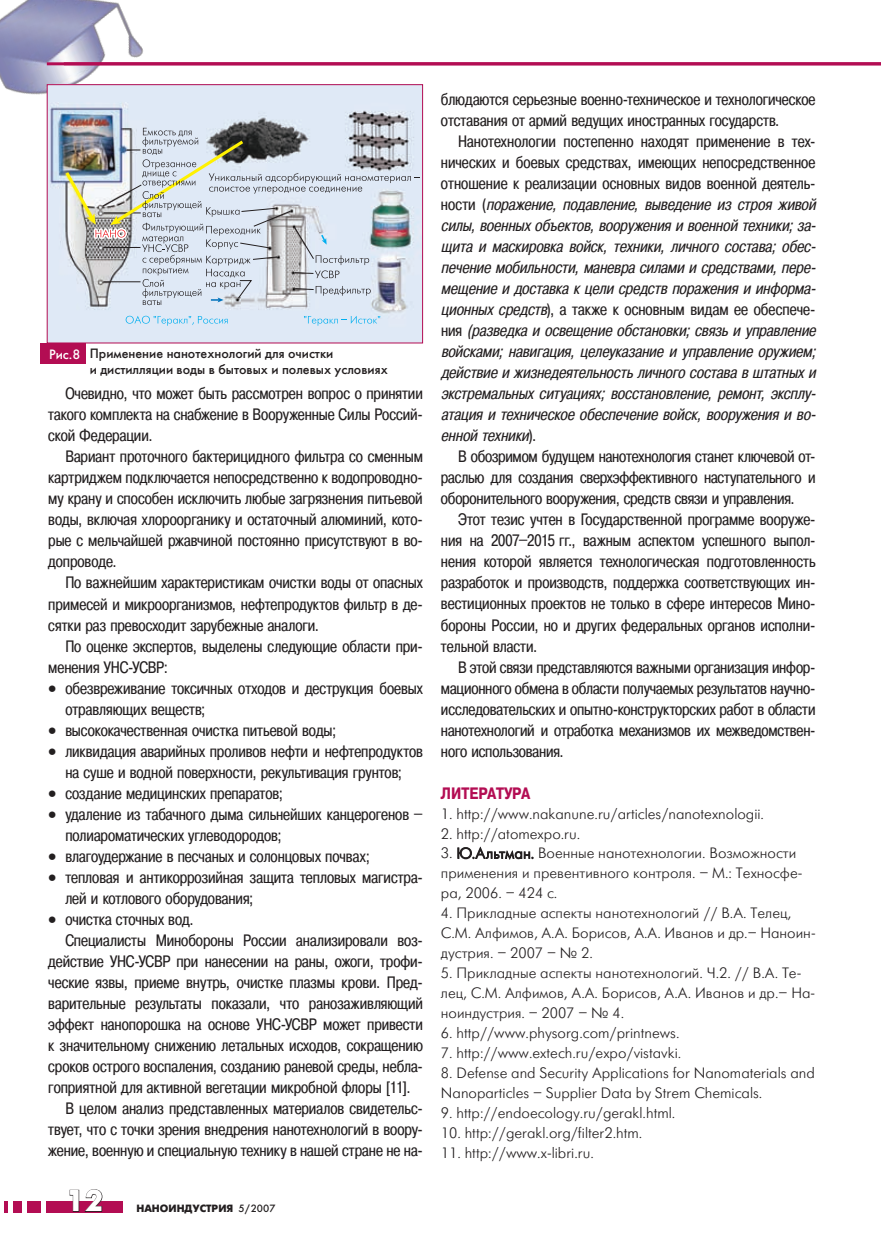
<style>
.page{position:relative;width:881px;height:1234px;background:#fff}
.page>*{position:absolute;margin:0;border:0;box-sizing:border-box;transform-origin:0 0}
.t1{font:700 30px "Futuris C";color:#fff}
.t2{font:16.5px/21px "Pragmatica Cond C";color:#231f20;text-align:justify}
.t3{font:italic 16.5px/21px "Pragmatica Cond C";letter-spacing:.01em;color:#231f20}
.t4{font:700 16.5px "Pragmatica Cond C";color:#b30d53}
.t5{font:15px/20px "Futuris Light C";color:#231f20}
.t6{font:13.5px/15.8px "Futuris C";color:#231f20}
.t7{font:700 10.5px "Futuris C";color:#231f20}
.s1{color:#fff}
.s2{font-weight:400}
.s3{font-style:normal}
</style>
<div class="page">
<img style="left:0;top:0;width:177px;height:135px">
<div style="left:47px;top:1201px;width:76px;height:11px;background:#b30d53"></div>
<div style="left:27px;top:1201px;width:14px;height:11px;background:#b30d53"></div>
<div style="left:13px;top:1201px;width:9px;height:11px;background:#b30d53"></div>
<hr style="left:4px;top:1201px;width:4px;height:11px;background:#b30d53">
<svg style="left:69px;top:1189px;width:34px;height:22px"></svg>
<hr style="left:47px;top:62px;width:833px;height:3px;background:#b30d53">
<svg style="left:457px;top:846px;width:76px;height:14px"></svg>
<img style="left:49px;top:86px;width:372px;height:255px">
<svg style="left:126px;top:316px;width:101px;height:9px"></svg>
<svg style="left:304px;top:315px;width:76px;height:10px"></svg>
<svg style="left:63px;top:128px;width:357px;height:177px"></svg>
<div style="left:47px;top:84px;width:376px;height:259px;border:1px solid #b30d53"></div>
<div style="left:40px;top:343px;width:45px;height:20px;background:#b30d53"></div>
<p class="t6" style="left:90px;top:345px;width:299px;text-indent:-41px"><span class="s1">Рис.8</span> П рименение нанотехнологий для очистки<br>и дистилляции воды в бытовых и полевых условиях</p>
<p class="t2" style="left:48px;top:383px;width:376px;text-indent:17px">Очевидно, что может быть рассмотрен вопрос о принятии такого комплекта на снабжение в Вооруженные Силы Россий&shy;ской Федерации.</p>
<p class="t2" style="left:48px;top:446px;width:376px;text-indent:17px">Вариант проточного бактерицидного фильтра со сменным картриджем подключается непосредственно к водопроводно&shy;му крану и способен исключить любые загрязнения питьевой воды, включая хлороорганику и остаточный алюминий, кото&shy;рые с мельчайшей ржавчиной постоянно присутствуют в во&shy;допроводе.</p>
<p class="t2" style="left:48px;top:572px;width:376px;text-indent:17px">По важнейшим характеристикам очистки воды от опасных примесей и микроорганизмов, нефтепродуктов фильтр в де&shy;сятки раз превосходит зарубежные аналоги.</p>
<p class="t2" style="left:48px;top:635px;width:376px;text-indent:17px">По оценке экспертов, выделены следующие области при&shy;менения УНС-УСВР:</p>
<p class="t2" style="left:65px;top:677px;width:359px;text-indent:-17px">• обезвреживание токсичных отходов и деструкция боевых отравляющих веществ;</p>
<p class="t2" style="left:48px;top:719px;width:289px">• высококачественная очистка питьевой воды;</p>
<p class="t2" style="left:48px;top:740px;width:376px;text-align:center">• ликвидация аварийных проливов нефти и нефтепродуктов на суше и водной поверхности, рекультивация грунтов;</p>
<p class="t2" style="left:48px;top:782px;width:236px">• создание медицинских препаратов;</p>
<p class="t2" style="left:65px;top:803px;width:359px;text-indent:-17px">• удаление из табачного дыма сильнейших канцерогенов – полиароматических углеводородов;</p>
<p class="t2" style="left:48px;top:845px;width:323px">• влагоудержание в песчаных и солонцовых почвах;</p>
<p class="t2" style="left:65px;top:866px;width:359px;text-indent:-17px">• тепловая и антикоррозийная защита тепловых магистра&shy;лей и котлового оборудования;</p>
<p class="t2" style="left:48px;top:908px;width:147px">• очистка сточных вод.</p>
<p class="t2" style="left:65px;top:929px;width:359px">Специалисты Минобороны России анализировали воз-</p>
<p class="t2" style="left:48px;top:950px;width:376px">действие УНС-УСВР при нанесении на раны, ожоги, трофи-</p>
<p class="t2" style="left:48px;top:971px;width:376px">ческие язвы, приеме внутрь, очистке плазмы крови. Пред-</p>
<p class="t2" style="left:48px;top:992px;width:376px">варительные результаты показали, что ранозаживляющий</p>
<p class="t2" style="left:48px;top:1013px;width:376px">эффект нанопорошка на основе УНС-УСВР может привести</p>
<p class="t2" style="left:48px;top:1034px;width:376px">к значительному снижению летальных исходов, сокращению</p>
<p class="t2" style="left:48px;top:1055px;width:376px">сроков острого воспаления, созданию раневой среды, небла-</p>
<p class="t2" style="left:48px;top:1076px;width:363px">гоприятной для активной вегетации микробной флоры [11].</p>
<p class="t2" style="left:65px;top:1097px;width:359px">В целом анализ представленных материалов свидетельс-</p>
<p class="t2" style="left:48px;top:1118px;width:376px">твует, что с точки зрения внедрения нанотехнологий в воору-</p>
<p class="t2" style="left:48px;top:1139px;width:376px">жение, военную и специальную технику в нашей стране не на-</p>
<h1 class="t1" style="left:66px;top:1183px;width:39px">12</h1>
<p class="t7" style="left:136px;top:1202px;width:140px">НАНОИНДУСТРИЯ <span class="s2">5/2007</span></p>
<p class="t2" style="left:441px;top:89px;width:376px">блюдаются серьезные военно-техническое и технологическое отставания от армий ведущих иностранных государств.</p>
<p class="t3" style="left:441px;top:131px;width:380px;text-indent:17px"><span class="s3">Нанотехнологии постепенно находят применение в тех&shy;нических и боевых средствах, имеющих непосредственное отношение к реализации основных видов военной деятель&shy;н о с т и (</span> поражение, подавление, выведение из строя живой силы,военныхобъектов,вооруженияи военной техники;за&shy;щита и маскировка войск, техники, личного состава; обес&shy;печениемобильности,маневрасилами и средствами,пере&shy;мещениеи доставкакцели средствпораженияи информа&shy;ционных средств<span class="s3">), а также к основным видам ее обеспече&shy;н и я</span> (разведка и освещение обстановки; связь и управление войсками; навигация, целеуказание и управление оружием; действиеи жизнедеятельностьличного состававштатныхи экстремальных ситуациях; восстановление, ремонт, эксплу - атация и техническое обеспечение войск, вооружения и во&shy;енной техники<span class="s3">) .</span></p>
<p class="t2" style="left:441px;top:446px;width:376px;text-indent:17px">В обозримом будущем нанотехнология станет ключевой от&shy;раслью для создания сверхэффективного наступательного и оборонительного вооружения, средств связи и управления.</p>
<p class="t2" style="left:441px;top:509px;width:376px;text-indent:17px">Этот тезис учтен в Государственной программе вооруже&shy;ния на 2007–2015 гг., важным аспектом успешного выпол&shy;нения которой является технологическая подготовленность разработок и производств, поддержка соответствующих ин&shy;вестиционных проектов не только в сфере интересов Мино&shy;бороны России, но и других федеральных органов исполни&shy;тельной власти.</p>
<p class="t2" style="left:441px;top:656px;width:376px;text-indent:17px">В этой связи представляются важными организация инфор&shy;мационного обмена в области получаемых результатов научно&shy;исследовательских и опытно-конструкторских работ в области нанотехнологий и отработка механизмов их межведомствен&shy;ного использования.</p>
<p class="t4" style="left:441px;top:783px;width:91px">Литература</p>
<p class="t5" style="left:441px;top:803px;width:324px">1. http://www.nakanune.ru/articles/nanotexnologii.</p>
<p class="t5" style="left:441px;top:823px;width:141px">2. http://atomexpo.ru.</p>
<p class="t5" style="left:441px;top:843px;width:363px">3. Ю.Альтман. Военные нанотехнологии. Возможности применения и превентивного контроля. – М.: Техносфе&shy;ра, 2006. – 424 с.</p>
<p class="t5" style="left:441px;top:903px;width:376px">4. Прикладные аспекты нанотехнологий // В.А. Телец,<br>С.М. Алфимов, А.А. Борисов, А.А. Иванов и др.– Наноин&shy;дустрия. – 2007 – № 2.</p>
<p class="t5" style="left:441px;top:963px;width:375px">5. Прикладные аспекты нанотехнологий. Ч.2. // В.А. Те&shy;лец, С.М. Алфимов, А.А. Борисов, А.А. Иванов и др.– На&shy;ноиндустрия. – 2007 – № 4.</p>
<p class="t5" style="left:441px;top:1023px;width:240px">6. http//www.physorg.com/printnews.</p>
<p class="t5" style="left:441px;top:1043px;width:242px">7. http://www.extech.ru/expo/vistavki.</p>
<p class="t5" style="left:441px;top:1063px;width:375px">8. Defense and Security Applications for Nanomaterials and<br>Nanoparticles – Supplier Data by Strem Chemicals.</p>
<p class="t5" style="left:441px;top:1103px;width:236px">9. http://endoecology.ru/gerakl.html.</p>
<p class="t5" style="left:441px;top:1122px;width:203px">10. http://gerakl.org/filter2.htm.</p>
<p class="t5" style="left:441px;top:1142px;width:154px">11. http://www.x-libri.ru.</p>
</div>
